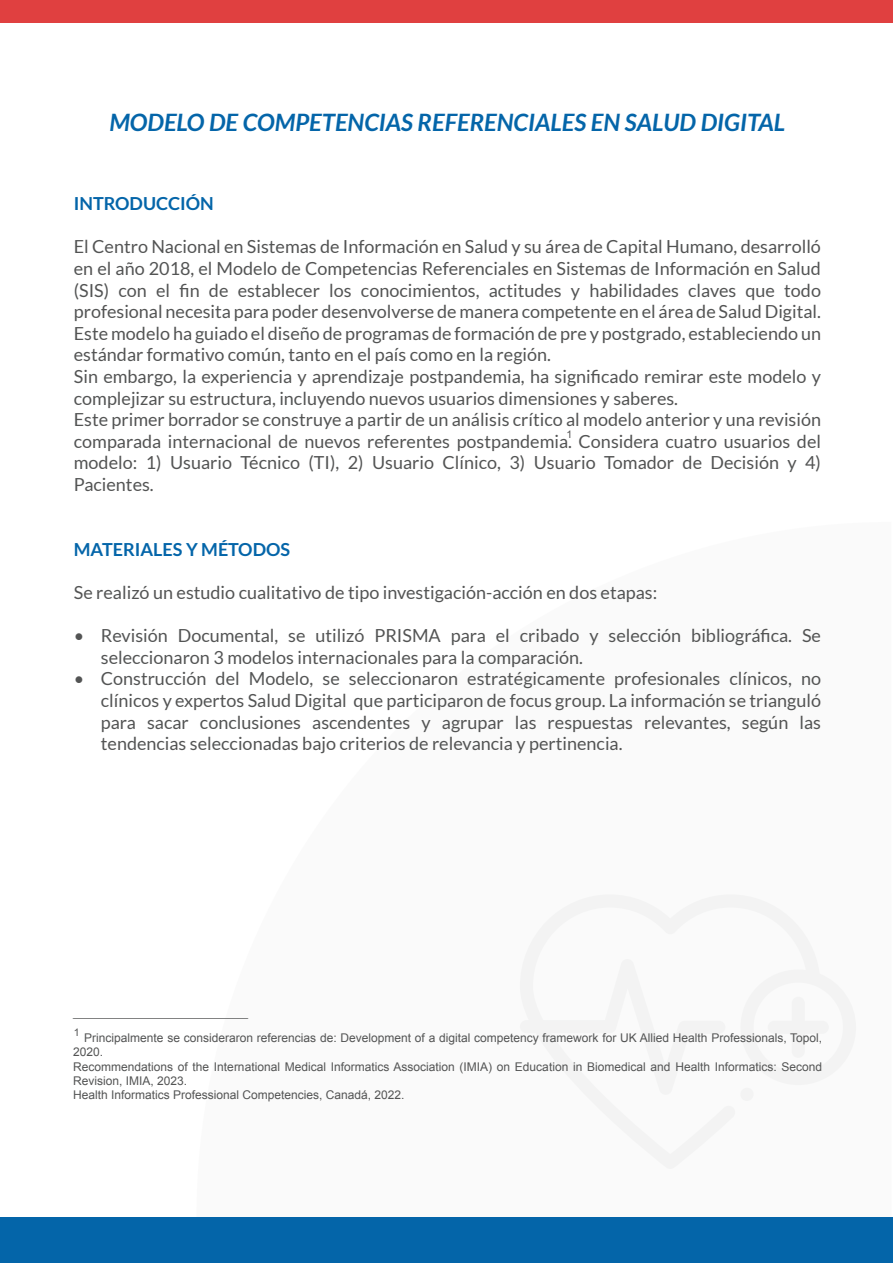
<style>
.page{position:relative;width:893px;height:1263px;background:#fff}
.page>*{position:absolute;margin:0;border:0;box-sizing:border-box;transform-origin:0 0}
.t1{font:italic 700 24px "Lato";color:#0465a9}
.t2{font:18px/21.6px "Lato";color:#535454}
.t3{font:700 18px "Lato";color:#0465a9}
.t4{font:12px/14.4px "Arial";color:#535454}
.t5{font:10.5px "Arial";color:#535454}
.t6{font:9px "Arial";color:#535454}
</style>
<div class="page">
<div style="left:0;top:0;width:893px;height:23px;background:#e04040"></div>
<div style="left:0;top:1218px;width:893px;height:45px;background:#0465a9"></div>
<svg style="left:520px;top:895px;width:336px;height:274px"></svg>
<h1 class="t1" style="left:109px;top:108px;width:677px">MODELO DE COMPETENCIAS REFERENCIALES EN SALUD DIGITAL</h1>
<p class="t3" style="left:74px;top:193px;width:142px">INTRODUCCIÓN</p>
<p class="t2" style="left:74px;top:236px;width:749px">El Centro Nacional en Sistemas de Información en Salud y su área de Capital Humano, desarrolló en el año 2018, el Modelo de Competencias Referenciales en Sistemas de Información en Salud (SIS) con el fin de establecer los conocimientos, actitudes y habilidades claves que todo profesional necesita para poder desenvolverse de manera competente en el área de Salud Digital.<br>Este modelo ha guiado el diseño de programas de formación de pre y postgrado, estableciendo un estándar formativo común, tanto en el país como en la región.<br>Sin embargo, la experiencia y aprendizaje postpandemia, ha significado remirar este modelo y complejizar su estructura, incluyendo nuevos usuarios dimensiones y saberes.<br>Este primer borrador se construye a partir de un análisis crítico al modelo anterior y una revisión comparada internacional de nuevos referentes postpandemia. Considera cuatro usuarios del modelo: 1) Usuario Técnico (TI), 2) Usuario Clínico, 3) Usuario Tomador de Decisión y 4)<br>Pacientes.</p>
<p class="t5" style="left:566px;top:428px;width:7px">1</p>
<p class="t3" style="left:74px;top:539px;width:218px">MATERIALES Y MÉTODOS</p>
<p class="t2" style="left:74px;top:582px;width:585px">Se realizó un estudio cualitativo de tipo investigación-acción en dos etapas:</p>
<p class="t2" style="left:101px;top:625px;width:722px;text-indent:-27px">• Revisión Documental, se utilizó PRISMA para el cribado y selección bibliográfica. Se seleccionaron 3 modelos internacionales para la comparación.</p>
<p class="t2" style="left:101px;top:668px;width:722px;text-align:justify;text-indent:-27px">• Construcción del Modelo, se seleccionaron estratégicamente profesionales clínicos, no clínicos y expertos Salud Digital que participaron de focus group. La información se trianguló para sacar conclusiones ascendentes y agrupar las respuestas relevantes, según las tendencias seleccionadas bajo criterios de relevancia y pertinencia.</p>
<p class="t6" style="left:73px;top:1007px;width:177px">___________________________________</p>
<p class="t4" style="left:73px;top:1030px;width:751px;text-indent:11px">Principalmente se consideraron referencias de: Development of a digital competency framework for UK Allied Health Professionals, Topol, 2020.<br>Recommendations of the International Medical Informatics Association (IMIA) on Education in Biomedical and Health Informatics: Second Revision, IMIA, 2023.<br>Health Informatics Professional Competencies, Canadá, 2022.</p>
<p class="t5" style="left:74px;top:1026px;width:7px">1</p>
</div>
